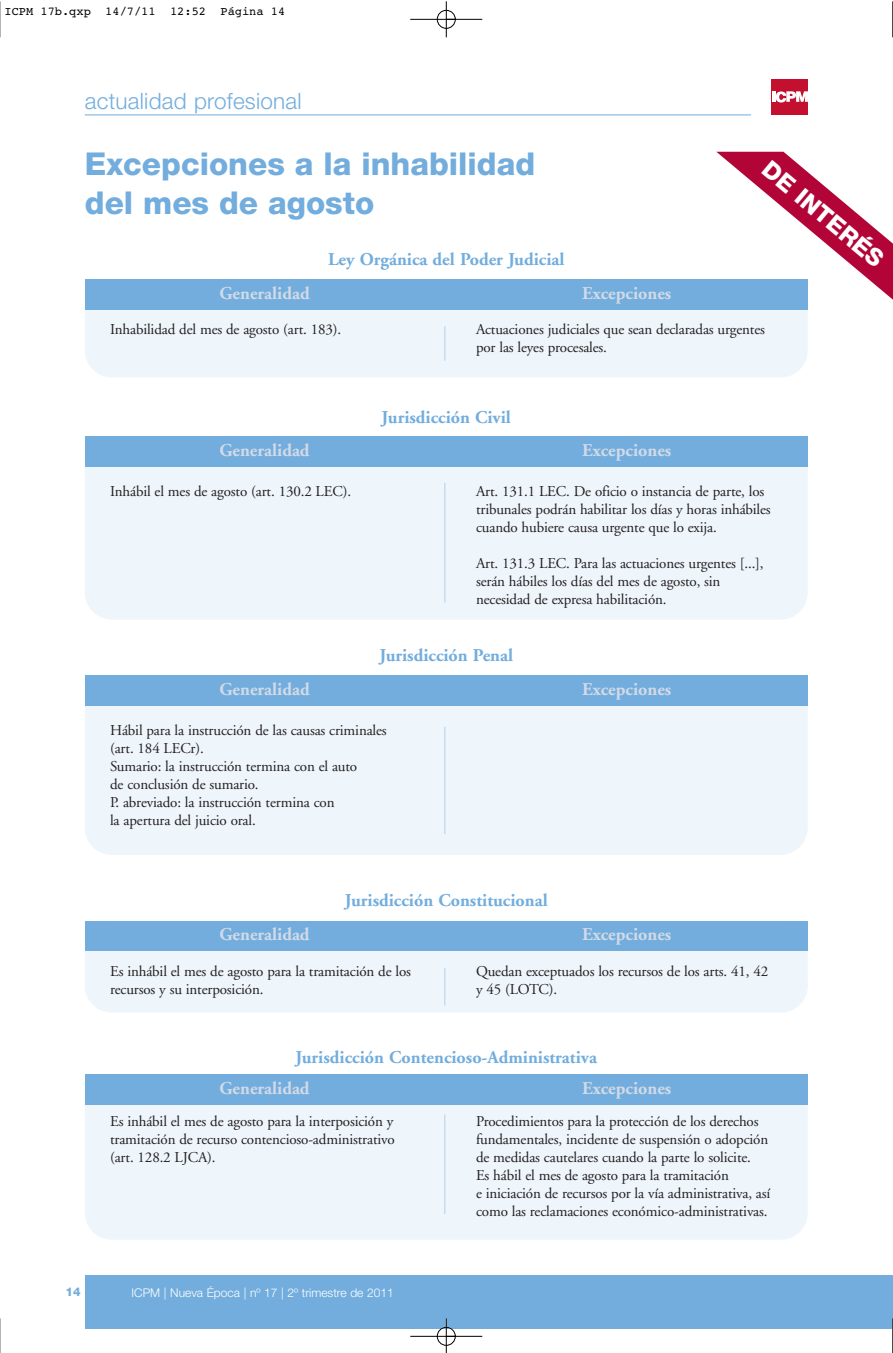
<style>
.page{position:relative;width:893px;height:1353px;background:#fff}
.page>*{position:absolute;margin:0;border:0;box-sizing:border-box;transform-origin:0 0}
.t1{font:800 31.5px/39px "Helvetica Neue";color:#72addd}
.t2{font:800 24px "Helvetica Neue";color:#fff}
.t3{font:300 22.5px "Helvetica Neue";letter-spacing:.01em;color:#72addd}
.t4{font:700 18px "Adobe Garamond";color:#72addd}
.t5{font:700 18px "Adobe Garamond";color:#d2dae7}
.t6{font:15px/18px "Adobe Garamond";letter-spacing:-.01em;color:#231f20}
.t7{font:300 12px "Helvetica Neue";color:#fff}
.t8{font:12px "Courier";color:#000}
.t9{font:800 12px "Helvetica Neue";color:#72addd}
</style>
<div class="page">
<div style="left:85px;top:1275px;width:807px;height:53px;background:#72addd"></div>
<hr style="left:85px;top:115px;width:666px;height:1px;background:#72addd">
<div style="left:772px;top:79px;width:36px;height:36px;background:#c3102f"></div>
<hr style="left:772px;top:91px;width:4px;height:11px;background:#fff">
<svg style="left:776px;top:91px;width:32px;height:12px"></svg>
<div style="left:85px;top:279px;width:723px;height:98px;background:#eef5fb;border-radius:27px"></div>
<div style="left:85px;top:279px;width:723px;height:31px;background:#72addd"></div>
<hr style="left:444px;top:326px;width:1px;height:35px;background:#b5d0ec">
<div style="left:85px;top:437px;width:723px;height:183px;background:#eef5fb;border-radius:27px"></div>
<div style="left:85px;top:437px;width:723px;height:30px;background:#72addd"></div>
<hr style="left:444px;top:483px;width:1px;height:120px;background:#b5d0ec">
<div style="left:85px;top:676px;width:723px;height:179px;background:#eef5fb;border-radius:27px"></div>
<div style="left:85px;top:676px;width:723px;height:30px;background:#72addd"></div>
<hr style="left:444px;top:727px;width:1px;height:107px;background:#b5d0ec">
<div style="left:85px;top:921px;width:723px;height:92px;background:#eef5fb;border-radius:27px"></div>
<div style="left:85px;top:921px;width:723px;height:30px;background:#72addd"></div>
<hr style="left:444px;top:968px;width:1px;height:37px;background:#b5d0ec">
<div style="left:85px;top:1074px;width:723px;height:166px;background:#eef5fb;border-radius:27px"></div>
<div style="left:85px;top:1074px;width:723px;height:31px;background:#72addd"></div>
<hr style="left:444px;top:1114px;width:1px;height:100px;background:#b5d0ec">
<svg style="left:716px;top:152px;width:176px;height:147px"></svg>
<hr style="left:0;top:1px;width:1px;height:36px;background:#000">
<hr style="left:892px;top:1px;width:1px;height:36px;background:#000">
<hr style="left:0;top:1318px;width:1px;height:35px;background:#000">
<hr style="left:892px;top:1318px;width:1px;height:35px;background:#000">
<div style="left:437px;top:10px;width:19px;height:19px;border:1px solid #fff;border-radius:50%"></div>
<div style="left:437px;top:1327px;width:19px;height:19px;border:1px solid #fff;border-radius:50%"></div>
<hr style="left:410px;top:19px;width:72px;height:1px;background:#000">
<hr style="left:410px;top:1336px;width:72px;height:1px;background:#000">
<hr style="left:446px;top:1px;width:1px;height:36px;background:#000">
<hr style="left:446px;top:1318px;width:1px;height:35px;background:#000">
<div style="left:437px;top:10px;width:18px;height:19px;border:1px solid #000;border-radius:50%"></div>
<div style="left:437px;top:1327px;width:18px;height:18px;border:1px solid #000;border-radius:50%"></div>
<p class="t8" style="left:4px;top:7px;width:282px">ICPM 17b.qxp 14/7/11 12:52 Página 14</p>
<h3 class="t3" style="left:85px;top:93px;width:218px">actualidad profesional</h3>
<h1 class="t1" style="left:85px;top:147px;width:452px">Excepciones a la inhabilidad del mes de agosto</h1>
<h2 class="t2" style="left:771px;top:159px;width:152px;rotate:40deg">DE INTERÉS</h2>
<p class="t4" style="left:328px;top:252px;width:238px">Ley Orgánica del Poder Judicial</p>
<p class="t5" style="left:219px;top:285px;width:92px">Generalidad</p>
<p class="t6" style="left:110px;top:322px;width:233px">Inhabilidad del mes de agosto (art. 183).</p>
<p class="t6" style="left:476px;top:322px;width:291px">Actuaciones judiciales que sean declaradas urgentes por las leyes procesales.</p>
<p class="t5" style="left:582px;top:285px;width:91px">Excepciones</p>
<p class="t4" style="left:382px;top:410px;width:131px">Jurisdicción Civil</p>
<p class="t5" style="left:219px;top:443px;width:92px">Generalidad</p>
<p class="t5" style="left:582px;top:443px;width:91px">Excepciones</p>
<p class="t6" style="left:110px;top:484px;width:242px">Inhábil el mes de agosto (art. 130.2 LEC).</p>
<p class="t6" style="left:476px;top:484px;width:296px">Art. 131.1 LEC. De oficio o instancia de parte, los tribunales podrán habilitar los días y horas inhábiles cuando hubiere causa urgente que lo exija.</p>
<p class="t6" style="left:476px;top:556px;width:289px">Art. 131.3 LEC. Para las actuaciones urgentes [...], serán hábiles los días del mes de agosto, sin necesidad de expresa habilitación.</p>
<p class="t4" style="left:379px;top:648px;width:135px">Jurisdicción Penal</p>
<p class="t5" style="left:219px;top:682px;width:92px">Generalidad</p>
<p class="t5" style="left:582px;top:682px;width:91px">Excepciones</p>
<p class="t6" style="left:110px;top:722px;width:278px">Hábil para la instrucción de las causas criminales (art. 184 LECr).<br>Sumario: la instrucción termina con el auto<br>de conclusión de sumario.<br>P. abreviado: la instrucción termina con<br>la apertura del juicio oral.</p>
<p class="t4" style="left:345px;top:893px;width:204px">Jurisdicción Constitucional</p>
<p class="t5" style="left:219px;top:927px;width:92px">Generalidad</p>
<p class="t5" style="left:582px;top:927px;width:91px">Excepciones</p>
<p class="t6" style="left:110px;top:963px;width:302px">Es inhábil el mes de agosto para la tramitación de los recursos y su interposición.</p>
<p class="t6" style="left:476px;top:963px;width:294px">Quedan exceptuados los recursos de los arts. 41, 42 y 45 (LOTC).</p>
<p class="t4" style="left:296px;top:1050px;width:303px">Jurisdicción Contencioso-Administrativa</p>
<p class="t5" style="left:219px;top:1080px;width:92px">Generalidad</p>
<p class="t5" style="left:582px;top:1080px;width:91px">Excepciones</p>
<p class="t6" style="left:110px;top:1114px;width:286px;text-align:justify">Es inhábil el mes de agosto para la interposición y tramitación de recurso contencioso-administrativo (art. 128.2 LJCA).</p>
<p class="t6" style="left:476px;top:1114px;width:296px">Procedimientos para la protección de los derechos fundamentales, incidente de suspensión o adopción de medidas cautelares cuando la parte lo solicite.<br>Es hábil el mes de agosto para la tramitación<br>e iniciación de recursos por la vía administrativa, así como las reclamaciones económico-administrativas.</p>
<p class="t9" style="left:66px;top:1287px;width:17px">14</p>
<p class="t7" style="left:132px;top:1288px;width:264px">ICPM | Nueva Época | nº 17 | 2º trimestre de 2011</p>
</div>
